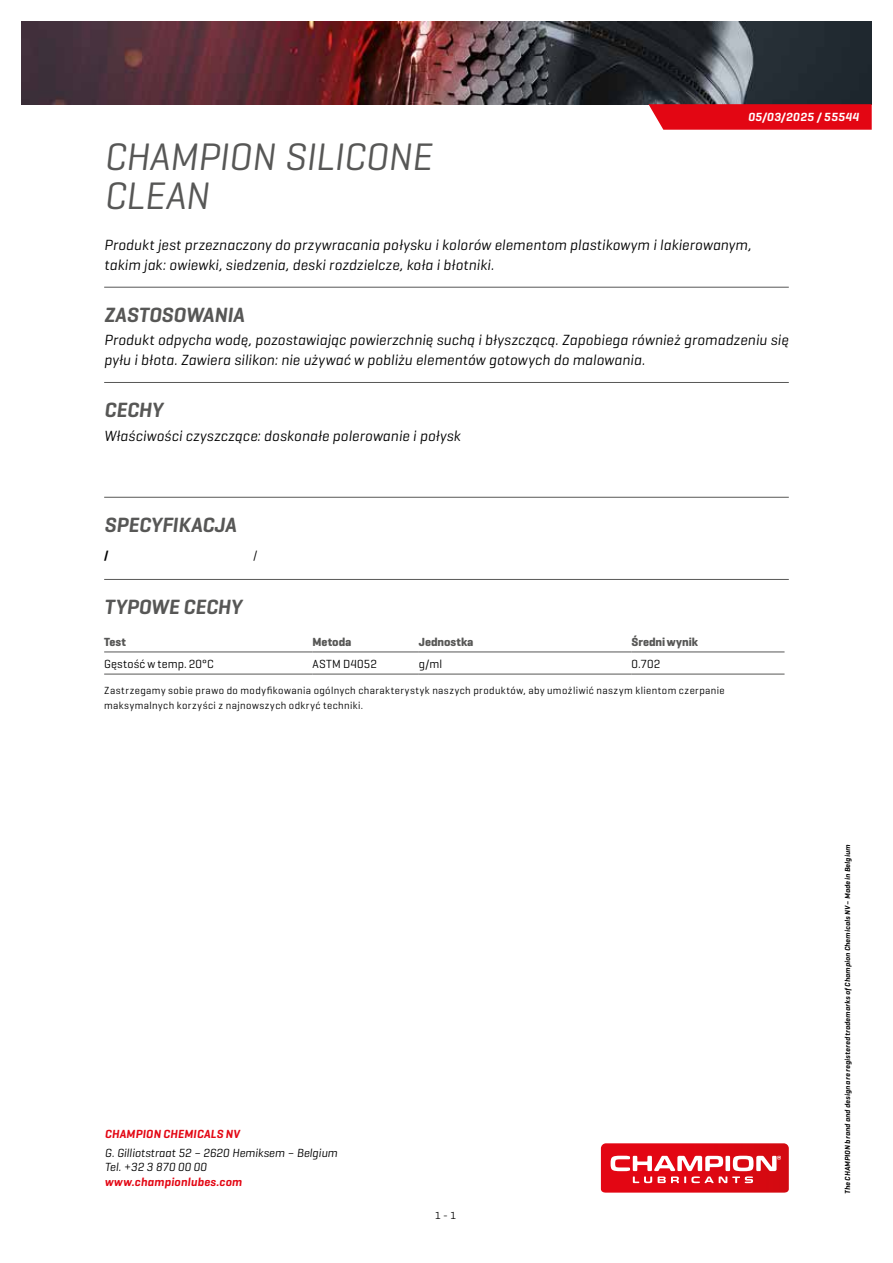
<style>
.page{position:relative;width:893px;height:1263px;background:#fff}
.page>*{position:absolute;margin:0;border:0;box-sizing:border-box;transform-origin:0 0}
.t1{font:italic 39px/39px "Geogrotesque";letter-spacing:-.005em;color:#575756}
.t2{font:italic 600 21px "Geogrotesque";letter-spacing:-.005em;color:#575756}
.t3{font:italic 15px/19.5px "Geogrotesque";letter-spacing:.01em;color:#000}
.t4{font:italic 12px/14.4px "Geogrotesque";color:#000}
.t5{font:italic 600 12px "Geogrotesque";letter-spacing:.015em;color:#e30613}
.t6{font:12px "Geogrotesque";letter-spacing:.015em;color:#000}
.t7{font:700 12px "Geogrotesque";color:#575756}
.t8{font:italic 600 12px "Geogrotesque";letter-spacing:.03em;color:#fff}
.t9{font:600 12px "Geogrotesque";color:#000}
.t10{font:10.5px/15px "Geogrotesque";letter-spacing:.04em;color:#000}
.t11{font:italic 600 7.5px "Geogrotesque";letter-spacing:.025em;color:#000}
</style>
<div class="page">
<svg style="left:601px;top:1143px;width:188px;height:49px;background:#e43740"></svg>
<img style="left:21px;top:21px;width:851px;height:83px">
<svg style="left:648px;top:104px;width:224px;height:26px;background:#e3121e"></svg>
<hr style="left:104px;top:287px;width:685px;height:1px;background:#575756">
<hr style="left:104px;top:382px;width:685px;height:1px;background:#575756">
<hr style="left:104px;top:497px;width:685px;height:1px;background:#575756">
<hr style="left:104px;top:579px;width:685px;height:1px;background:#575756">
<hr style="left:104px;top:651px;width:209px;height:1px;background:#575756">
<hr style="left:313px;top:651px;width:106px;height:1px;background:#575756">
<hr style="left:419px;top:651px;width:212px;height:1px;background:#575756">
<hr style="left:631px;top:651px;width:153px;height:1px;background:#575756">
<hr style="left:104px;top:674px;width:209px;height:1px;background:#575756">
<hr style="left:313px;top:674px;width:106px;height:1px;background:#575756">
<hr style="left:419px;top:674px;width:212px;height:1px;background:#575756">
<hr style="left:631px;top:674px;width:153px;height:1px;background:#575756">
<p class="t8" style="left:748px;top:110px;width:112px">05/03/2025 / 55544</p>
<h1 class="t1" style="left:104px;top:136px;width:329px">CHAMPION SILICONE<br>CLEAN</h1>
<p class="t3" style="left:104px;top:235px;width:649px">Produkt jest przeznaczony do przywracania połysku i kolorów elementom plastikowym i lakierowanym, takim jak: owiewki, siedzenia, deski rozdzielcze, koła i błotniki.</p>
<h2 class="t2" style="left:104px;top:301px;width:142px">ZASTOSOWANIA</h2>
<p class="t3" style="left:104px;top:330px;width:686px">Produkt odpycha wodę, pozostawiając powierzchnię suchą i błyszczącą. Zapobiega również gromadzeniu się pyłu i błota. Zawiera silikon: nie używać w pobliżu elementów gotowych do malowania.</p>
<h2 class="t2" style="left:104px;top:397px;width:60px">CECHY</h2>
<p class="t3" style="left:104px;top:425px;width:358px">Właściwości czyszczące: doskonałe polerowanie i połysk</p>
<h2 class="t2" style="left:104px;top:511px;width:134px">SPECYFIKACJA</h2>
<p class="t9" style="left:104px;top:548px;width:6px">/</p>
<p class="t6" style="left:253px;top:548px;width:6px">/</p>
<h2 class="t2" style="left:104px;top:594px;width:139px">TYPOWE CECHY</h2>
<p class="t7" style="left:104px;top:634px;width:23px">Test</p>
<p class="t7" style="left:313px;top:634px;width:40px">Metoda</p>
<p class="t7" style="left:419px;top:634px;width:56px">Jednostka</p>
<p class="t7" style="left:631px;top:634px;width:68px">Średni wynik</p>
<p class="t6" style="left:104px;top:656px;width:111px">Gęstość w temp. 20°C</p>
<p class="t6" style="left:313px;top:656px;width:66px">ASTM D4052</p>
<p class="t6" style="left:419px;top:656px;width:25px">g/ml</p>
<p class="t6" style="left:631px;top:656px;width:30px">0.702</p>
<p class="t10" style="left:104px;top:682px;width:622px">Zastrzegamy sobie prawo do modyfikowania ogólnych charakterystyk naszych produktów, aby umożliwić naszym klientom czerpanie maksymalnych korzyści z najnowszych odkryć techniki.</p>
<p class="t5" style="left:105px;top:1126px;width:136px">CHAMPION CHEMICALS NV</p>
<p class="t4" style="left:105px;top:1145px;width:234px">G. Gilliotstraat 52 – 2620 Hemiksem – Belgium<br>Tel. +32 3 870 00 00</p>
<p class="t5" style="left:105px;top:1174px;width:139px">www.championlubes.com</p>
<p class="t10" style="left:435px;top:1207px;width:23px">1 - 1</p>
<p class="t11" style="left:843px;top:1194px;width:351px;rotate:-90deg">The CHAMPION brand and design are registered trademarks of Champion Chemicals NV – Made in Belgium</p>
</div>
